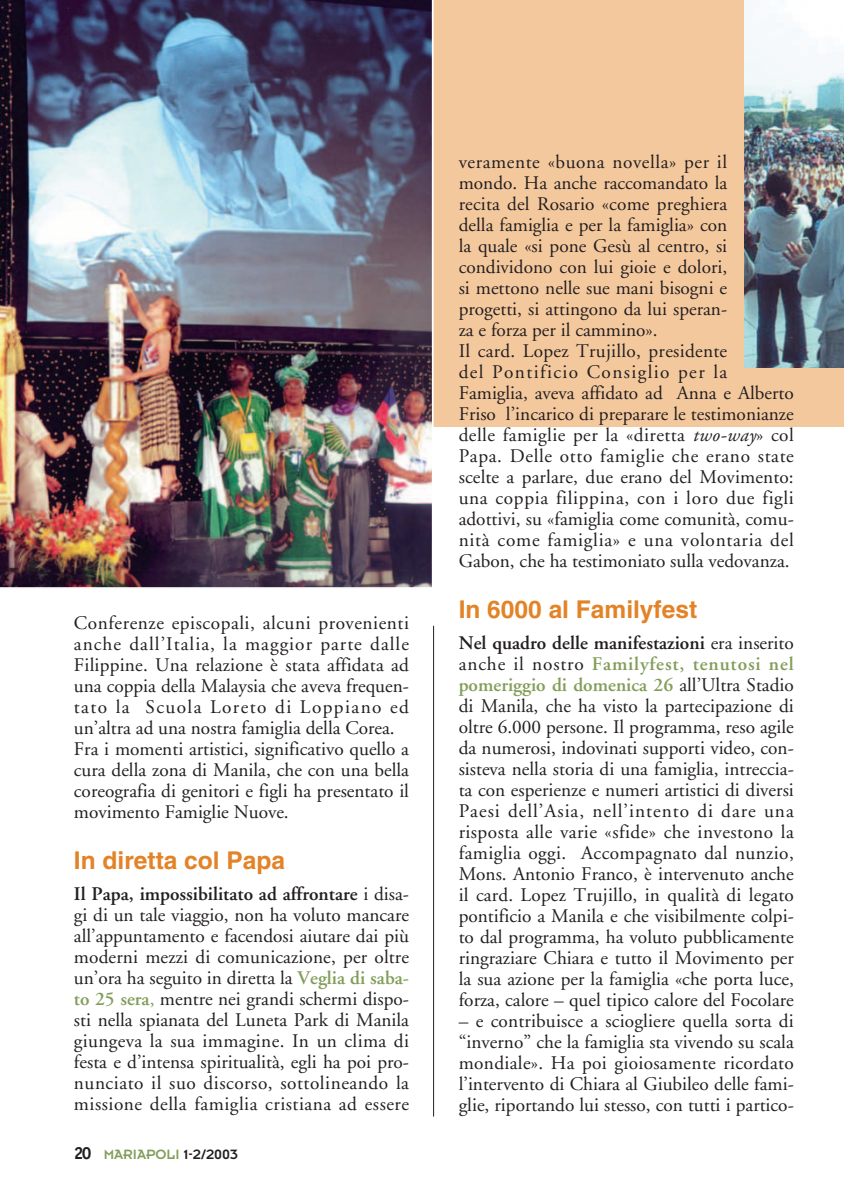
<style>
.page{position:relative;width:844px;height:1191px;background:#fff}
.page>*{position:absolute;margin:0;border:0;box-sizing:border-box;transform-origin:0 0}
.t1{font:700 24.5px "Helvetica";color:#e38327}
.t2{font:19.25px/21px "Adobe Garamond";color:#231f20;text-align:justify}
.t3{font:14.88px "Insignia";color:#839e5a}
.s1{font-weight:600}
.s2{font-weight:600;color:#839e5a}
.s3{color:#839e5a}
.s4{font-family:"Officina Sans";font-weight:700;font-size:17.5px;color:#231f20}
.s5{color:#231f20}
.s6{font-style:italic}
</style>
<div class="page">
<div style="left:304px;top:0;width:539px;height:427px;background:#f4c89d"></div>
<hr style="left:433px;top:626px;width:1px;height:490px;background:#231f20">
<img style="left:0;top:0;width:433px;height:588px">
<img style="left:744px;top:0;width:99px;height:368px">
<p class="t2" style="left:74px;top:614px;width:336px;text-align:left">Conferenze episcopali, alcuni provenienti anche dall’Italia, la maggior parte dalle Filippine. Una relazione è stata affidata ad una coppia della Malaysia che aveva frequen&shy;tato la Scuola Loreto di Loppiano ed un’altra ad una nostra famiglia della Corea.<br>Fra i momenti artistici, significativo quello a cura della zona di Manila, che con una bella coreografia di genitori e figli ha presentato il movimento Famiglie Nuove.</p>
<p class="t1" style="left:74px;top:851px;width:212px">In diretta col Papa</p>
<p class="t2" style="left:74px;top:885px;width:336px"><span class="s1">Il Papa, impossibilitato ad affrontare</span> i disa&shy;gi di un tale viaggio, non ha voluto mancare all’appuntamento e facendosi aiutare dai più moderni mezzi di comunicazione, per oltre un’ora ha seguito in diretta la <span class="s2">Veglia di saba&shy;to 25 sera</span><span class="s3">,</span> mentre nei grandi schermi dispo&shy;sti nella spianata del Luneta Park di Manila giungeva la sua immagine. In un clima di festa e d’intensa spiritualità, egli ha poi pro&shy;nunciato il suo discorso, sottolineando la missione della famiglia cristiana ad essere</p>
<p class="t3" style="left:74px;top:1148px;width:166px"><span class="s4">20</span> MARIAPOLI <span class="s5">1-2/2003</span></p>
<p class="t2" style="left:458px;top:153px;width:336px;text-align:left">veramente «buona novella» per il<br>mondo. Ha anche raccomandato la<br>recita del Rosario «come preghiera<br>della famiglia e per la famiglia» con<br>la quale «si pone Gesù al centro, si condividono con lui gioie e dolori,<br>si mettono nelle sue mani bisogni e progetti, si attingono da lui speran-<br>za e forza per il cammino».<br>Il card. Lopez Trujillo, presidente<br>del Pontificio Consiglio per la Famiglia, aveva affidato ad Anna e Alberto Friso l’incarico di preparare le testimonianze delle famiglie per la «diretta <span class="s6">two-way</span>» col Papa. Delle otto famiglie che erano state scelte a parlare, due erano del Movimento: una coppia filippina, con i loro due figli adottivi, su «famiglia come comunità, comu&shy;nità come famiglia» e una volontaria del Gabon, che ha testimoniato sulla vedovanza.</p>
<p class="t1" style="left:458px;top:600px;width:240px">In 6000 al Familyfest</p>
<p class="t2" style="left:458px;top:634px;width:336px"><span class="s1">Nel quadro delle manifestazioni</span> era inserito anche il nostro <span class="s2">Familyfest, tenutosi nel pomeriggio di domenica 26</span> all’Ultra Stadio di Manila, che ha visto la partecipazione di oltre 6.000 persone. Il programma, reso agile da numerosi, indovinati supporti video, con&shy;sisteva nella storia di una famiglia, intreccia&shy;ta con esperienze e numeri artistici di diversi Paesi dell’Asia, nell’intento di dare una risposta alle varie «sfide» che investono la famiglia oggi. Accompagnato dal nunzio, Mons. Antonio Franco, è intervenuto anche il card. Lopez Trujillo, in qualità di legato pontificio a Manila e che visibilmente colpi&shy;to dal programma, ha voluto pubblicamente ringraziare Chiara e tutto il Movimento per la sua azione per la famiglia «che porta luce, forza, calore – quel tipico calore del Focolare</p>
<p class="t2" style="left:458px;top:1012px;width:336px">– e contribuisce a sciogliere quella sorta di “inverno” che la famiglia sta vivendo su scala mondiale». Ha poi gioiosamente ricordato l’intervento di Chiara al Giubileo delle fami&shy;glie, riportando lui stesso, con tutti i partico-</p>
</div>
